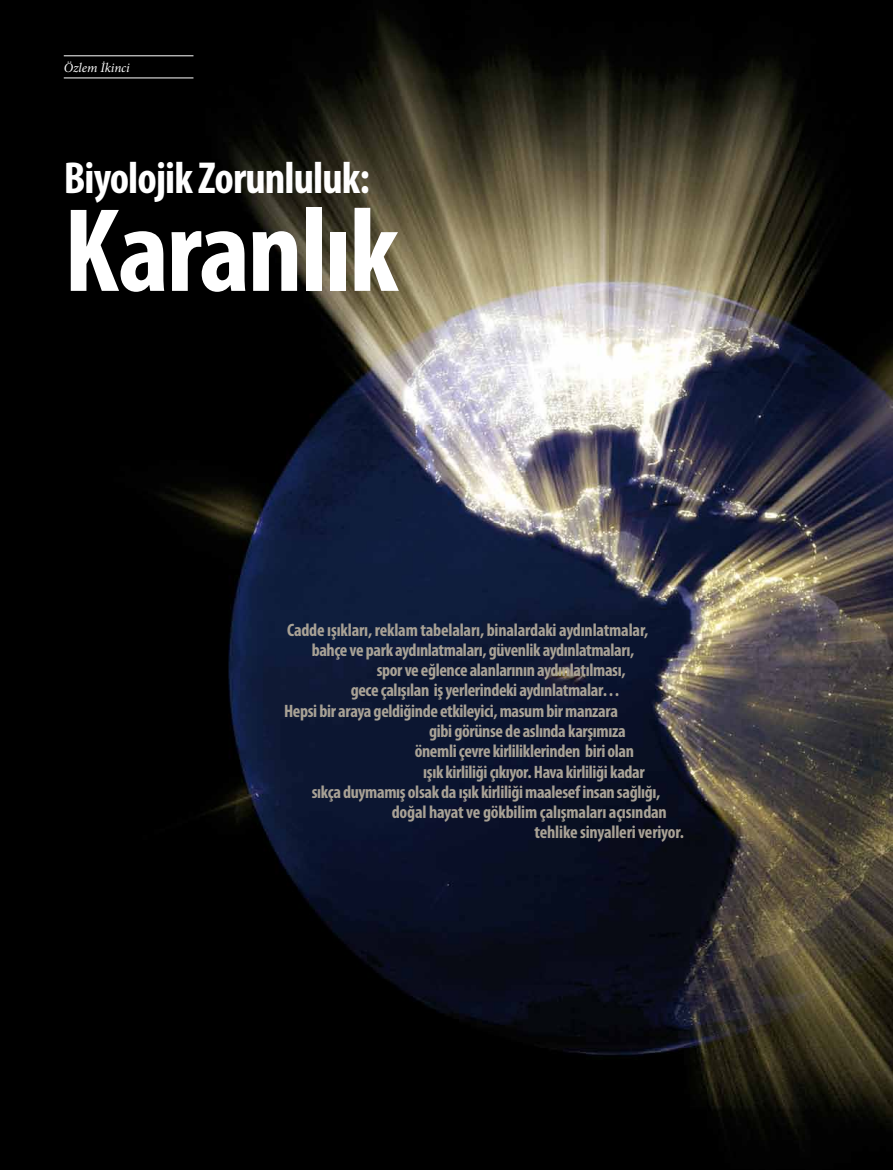
<style>
.page{position:relative;width:893px;height:1170px;background:#fff}
.page>*{position:absolute;margin:0;border:0;box-sizing:border-box;transform-origin:0 0}
.t1{font:700 condensed 120px "Myriad Pro";letter-spacing:-.02em;color:#fff}
.t2{font:700 condensed 45px "Myriad Pro";letter-spacing:-.02em;color:#fff}
.t3{font:700 condensed 18px "Myriad Pro";letter-spacing:-.02em;color:#a9a295}
.t4{font:italic 13.2px "Minion Pro";letter-spacing:-.005em;color:#fff}
</style>
<div class="page">
<img style="left:0;top:0;width:893px;height:1169px">
<hr style="left:64px;top:78px;width:129px;height:1px;background:#fff">
<hr style="left:64px;top:56px;width:129px;height:1px;background:#fff">
<p class="t4" style="left:64px;top:58px;width:68px">Özlem İkinci</p>
<h2 class="t2" style="left:64px;top:150px;width:308px">Biyolojik Zorunluluk:</h2>
<h1 class="t1" style="left:64px;top:176px;width:336px">Karanlık</h1>
<p class="t3" style="left:287px;top:618px;width:363px">Cadde ışıkları, reklam tabelaları, binalardaki aydınlatmalar,</p>
<p class="t3" style="left:312px;top:638px;width:324px">bahçe ve park aydınlatmaları, güvenlik aydınlatmaları,</p>
<p class="t3" style="left:377px;top:659px;width:250px">spor ve eğlence alanlarının aydınlatılması,</p>
<p class="t3" style="left:351px;top:679px;width:271px">gece çalışılan iş yerlerindeki aydınlatmalar…</p>
<p class="t3" style="left:284px;top:699px;width:335px">Hepsi bir araya geldiğinde etkileyici, masum bir manzara</p>
<p class="t3" style="left:429px;top:719px;width:198px">gibi görünse de aslında karşımıza</p>
<p class="t3" style="left:415px;top:740px;width:221px">önemli çevre kirliliklerinden biri olan</p>
<p class="t3" style="left:423px;top:760px;width:223px">ışık kirliliği çıkıyor. Hava kirliliği kadar</p>
<p class="t3" style="left:312px;top:780px;width:350px">sıkça duymamış olsak da ışık kirliliği maalesef insan sağlığı,</p>
<p class="t3" style="left:392px;top:800px;width:277px">doğal hayat ve gökbilim çalışmaları açısından</p>
<p class="t3" style="left:535px;top:821px;width:151px">tehlike sinyalleri veriyor.</p>
</div>
